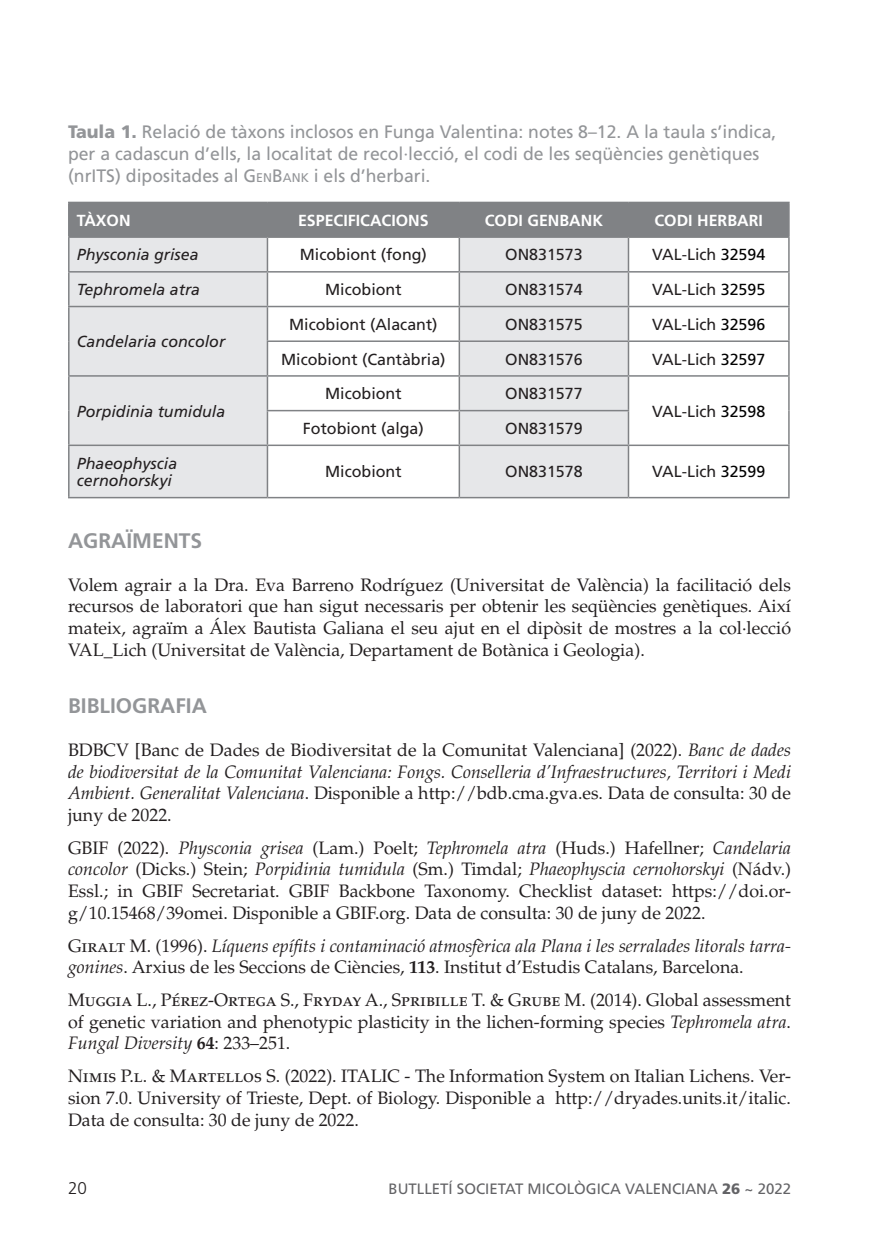
<style>
.page{position:relative;width:879px;height:1248px;background:#fff}
.page>*{position:absolute;margin:0;border:0;box-sizing:border-box;transform-origin:0 0}
.t1{font:700 21px "Frutiger LT Std";color:#939598}
.Texto_Base{font:18px/21.6px "Palatino LT Std";color:#231f20;text-align:justify}
.Texto_Base-2{font:italic 18px/21.6px "Palatino LT Std";color:#231f20;text-align:justify}
.t2{font:18px/22px "Frutiger LT Std";color:#939598}
.t3{font:300 17px "Frutiger LT Std";color:#231f20}
.t4{font:16px "Frutiger LT Std";color:#231f20}
.t5{font:italic 16px/17.6px "Frutiger LT Std";color:#231f20}
.t6{font:700 16px "Frutiger LT Std";color:#fff}
.t7{font:15px "Frutiger LT Std";color:#636366}
.s1{font-weight:900}
.s2{font-style:inherit}
.s3{font-size:12.6px}
.s4{color:#000}
.s5{font-style:normal}
.s6{font-style:italic}
.s7{font-weight:700}
</style>
<div class="page">
<div style="left:70px;top:203px;width:718px;height:33px;background:#808285"></div>
<svg style="left:70px;top:238px;width:558px;height:259px;fill:#e6e7e9"></svg>
<hr style="left:68px;top:202px;width:199px;height:1px;background:#808285">
<hr style="left:68px;top:203px;width:2px;height:33px;background:#808285">
<hr style="left:267px;top:202px;width:192px;height:1px;background:#808285">
<hr style="left:267px;top:203px;width:1px;height:33px;background:#808285">
<hr style="left:459px;top:202px;width:169px;height:1px;background:#808285">
<hr style="left:458px;top:203px;width:2px;height:33px;background:#808285">
<hr style="left:628px;top:202px;width:161px;height:1px;background:#808285">
<hr style="left:628px;top:203px;width:1px;height:33px;background:#808285">
<hr style="left:788px;top:203px;width:1px;height:33px;background:#808285">
<hr style="left:68px;top:236px;width:199px;height:2px;background:#808285">
<hr style="left:68px;top:238px;width:2px;height:33px;background:#808285">
<hr style="left:267px;top:236px;width:192px;height:2px;background:#808285">
<hr style="left:267px;top:238px;width:1px;height:33px;background:#808285">
<hr style="left:459px;top:236px;width:169px;height:2px;background:#808285">
<hr style="left:458px;top:238px;width:2px;height:33px;background:#808285">
<hr style="left:628px;top:236px;width:161px;height:2px;background:#808285">
<hr style="left:628px;top:238px;width:1px;height:33px;background:#808285">
<hr style="left:788px;top:238px;width:1px;height:33px;background:#808285">
<hr style="left:68px;top:271px;width:199px;height:1px;background:#808285">
<hr style="left:68px;top:272px;width:2px;height:34px;background:#808285">
<hr style="left:267px;top:271px;width:192px;height:1px;background:#808285">
<hr style="left:267px;top:272px;width:1px;height:34px;background:#808285">
<hr style="left:459px;top:271px;width:169px;height:1px;background:#808285">
<hr style="left:458px;top:272px;width:2px;height:34px;background:#808285">
<hr style="left:628px;top:271px;width:161px;height:1px;background:#808285">
<hr style="left:628px;top:272px;width:1px;height:34px;background:#808285">
<hr style="left:788px;top:272px;width:1px;height:34px;background:#808285">
<hr style="left:68px;top:306px;width:199px;height:1px;background:#808285">
<hr style="left:68px;top:307px;width:2px;height:34px;background:#808285">
<hr style="left:68px;top:341px;width:2px;height:34px;background:#808285">
<hr style="left:267px;top:306px;width:192px;height:1px;background:#808285">
<hr style="left:267px;top:307px;width:1px;height:33px;background:#808285">
<hr style="left:459px;top:306px;width:169px;height:1px;background:#808285">
<hr style="left:458px;top:307px;width:2px;height:33px;background:#808285">
<hr style="left:628px;top:306px;width:161px;height:1px;background:#808285">
<hr style="left:628px;top:307px;width:1px;height:33px;background:#808285">
<hr style="left:788px;top:307px;width:1px;height:33px;background:#808285">
<hr style="left:267px;top:340px;width:192px;height:2px;background:#808285">
<hr style="left:267px;top:342px;width:1px;height:33px;background:#808285">
<hr style="left:459px;top:340px;width:169px;height:2px;background:#808285">
<hr style="left:458px;top:342px;width:2px;height:33px;background:#808285">
<hr style="left:628px;top:340px;width:161px;height:2px;background:#808285">
<hr style="left:628px;top:342px;width:1px;height:33px;background:#808285">
<hr style="left:788px;top:342px;width:1px;height:33px;background:#808285">
<hr style="left:68px;top:375px;width:199px;height:1px;background:#808285">
<hr style="left:68px;top:376px;width:2px;height:34px;background:#808285">
<hr style="left:68px;top:410px;width:2px;height:34px;background:#808285">
<hr style="left:267px;top:375px;width:192px;height:1px;background:#808285">
<hr style="left:267px;top:376px;width:1px;height:34px;background:#808285">
<hr style="left:459px;top:375px;width:169px;height:1px;background:#808285">
<hr style="left:458px;top:376px;width:2px;height:34px;background:#808285">
<hr style="left:628px;top:375px;width:161px;height:1px;background:#808285">
<hr style="left:628px;top:376px;width:1px;height:34px;background:#808285">
<hr style="left:788px;top:376px;width:1px;height:34px;background:#808285">
<hr style="left:788px;top:410px;width:1px;height:34px;background:#808285">
<hr style="left:267px;top:410px;width:192px;height:1px;background:#808285">
<hr style="left:267px;top:411px;width:1px;height:33px;background:#808285">
<hr style="left:459px;top:410px;width:170px;height:1px;background:#808285">
<hr style="left:458px;top:411px;width:2px;height:33px;background:#808285">
<hr style="left:628px;top:411px;width:1px;height:33px;background:#808285">
<hr style="left:68px;top:444px;width:199px;height:2px;background:#808285">
<hr style="left:68px;top:446px;width:2px;height:51px;background:#808285">
<hr style="left:267px;top:444px;width:192px;height:2px;background:#808285">
<hr style="left:267px;top:446px;width:1px;height:51px;background:#808285">
<hr style="left:459px;top:444px;width:169px;height:2px;background:#808285">
<hr style="left:458px;top:446px;width:2px;height:51px;background:#808285">
<hr style="left:628px;top:444px;width:161px;height:2px;background:#808285">
<hr style="left:628px;top:446px;width:1px;height:51px;background:#808285">
<hr style="left:788px;top:446px;width:1px;height:51px;background:#808285">
<hr style="left:68px;top:497px;width:199px;height:1px;background:#808285">
<hr style="left:267px;top:497px;width:192px;height:1px;background:#808285">
<hr style="left:459px;top:497px;width:169px;height:1px;background:#808285">
<hr style="left:628px;top:497px;width:161px;height:1px;background:#808285">
<p class="t2" style="left:68px;top:121px;width:710px"><span class="s1">Taula 1.</span> Relació de tàxons inclosos en Funga Valentina: notes 8–12. A la taula s’indica, per a cadascun d’ells, la localitat de recol·lecció, el codi de les seqüències genètiques (nrITS) dipositades al <span class="s2">G</span><span class="s3">EN</span><span class="s2">B</span><span class="s3">ANK</span> i els d’herbari.</p>
<p class="t6" style="left:77px;top:211px;width:55px">TÀXON</p>
<p class="t6" style="left:298px;top:211px;width:132px">ESPECIFICACIONS</p>
<p class="t6" style="left:485px;top:211px;width:120px">CODI GENBANK</p>
<p class="t6" style="left:654px;top:211px;width:110px">CODI HERBARI</p>
<p class="t5" style="left:77px;top:246px;width:123px">Physconia grisea</p>
<p class="t4" style="left:300px;top:245px;width:129px">Micobiont (fong)</p>
<p class="t4" style="left:505px;top:245px;width:79px">ON831573</p>
<p class="t4" style="left:652px;top:245px;width:115px">VAL-Lich <span class="s4">32594</span></p>
<p class="t5" style="left:77px;top:281px;width:125px">Tephromela atra</p>
<p class="t4" style="left:325px;top:280px;width:78px">Micobiont</p>
<p class="t4" style="left:505px;top:280px;width:79px">ON831574</p>
<p class="t4" style="left:652px;top:280px;width:115px">VAL-Lich <span class="s4">32595</span></p>
<p class="t5" style="left:77px;top:333px;width:150px">Candelaria concolor</p>
<p class="t4" style="left:289px;top:315px;width:150px">Micobiont (Alacant)</p>
<p class="t4" style="left:505px;top:315px;width:79px">ON831575</p>
<p class="t4" style="left:652px;top:315px;width:115px">VAL-Lich <span class="s4">32596</span></p>
<p class="t4" style="left:281px;top:349px;width:166px">Micobiont (Cantàbria)</p>
<p class="t4" style="left:505px;top:349px;width:79px">ON831576</p>
<p class="t4" style="left:652px;top:349px;width:115px">VAL-Lich <span class="s4">32597</span></p>
<p class="t5" style="left:77px;top:402px;width:150px">Porpidinia tumidula</p>
<p class="t4" style="left:325px;top:384px;width:78px">Micobiont</p>
<p class="t4" style="left:505px;top:384px;width:79px">ON831577</p>
<p class="t4" style="left:303px;top:419px;width:122px">Fotobiont (alga)</p>
<p class="t4" style="left:505px;top:419px;width:79px">ON831579</p>
<p class="t4" style="left:652px;top:401px;width:115px">VAL-Lich <span class="s4">32598</span></p>
<p class="t5" style="left:77px;top:454px;width:102px">Phaeophyscia cernohorskyi</p>
<p class="t4" style="left:325px;top:462px;width:78px">Micobiont</p>
<p class="t4" style="left:505px;top:462px;width:79px">ON831578</p>
<p class="t4" style="left:652px;top:462px;width:115px">VAL-Lich <span class="s4">32599</span></p>
<p class="t1" style="left:68px;top:528px;width:136px">AGRAÏMENTS</p>
<p class="Texto_Base" style="left:68px;top:574px;width:724px">Volem agrair a la Dra. Eva Barreno Rodríguez (Universitat de València) la facilitació dels recursos de laboratori que han sigut necessaris per obtenir les seqüències genètiques. Així mateix, agraïm a Álex Bautista Galiana el seu ajut en el dipòsit de mostres a la col·lecció VAL_Lich (Universitat de València, Departament de Botànica i Geologia).</p>
<p class="t1" style="left:68px;top:693px;width:140px">BIBLIOGRAFIA</p>
<p class="Texto_Base-2" style="left:68px;top:739px;width:724px"><span class="s5">BDBCV [Banc de Dades de Biodiversitat de la Comunitat Valenciana] (2022).</span> Banc de dades de biodiversitat de la Comunitat Valenciana: Fongs. Conselleria d’Infraestructures, Territori i Medi Ambient. Generalitat Valenciana<span class="s5">. Disponible a http://bdb.cma.gva.es. Data de consulta: 30 de juny de 2022.</span></p>
<p class="Texto_Base" style="left:68px;top:837px;width:724px">GBIF (2022). <span class="s6">Physconia grisea</span> (Lam.) Poelt; <span class="s6">Tephromela atra</span> (Huds.) Hafellner; <span class="s6">Candelaria concolor</span> (Dicks.) Stein; <span class="s6">Porpidinia tumidula</span> (Sm.) Timdal; <span class="s6">Phaeophyscia cernohorskyi</span> (Nádv.)<br>Essl.; in GBIF Secretariat. GBIF Backbone Taxonomy. Checklist dataset: https://doi.or&shy;g/10.15468/39omei. Disponible a GBIF.org. Data de consulta: 30 de juny de 2022.</p>
<p class="Texto_Base" style="left:68px;top:934px;width:724px">Giralt M. (1996). <span class="s6">Líquens epífits i contaminació atmosfèrica ala Plana i les serralades litorals tarra&shy;gonines</span>. Arxius de les Seccions de Ciències, <span class="s7">113</span>. Institut d’Estudis Catalans, Barcelona.</p>
<p class="Texto_Base" style="left:68px;top:989px;width:724px">Muggia L., Pérez-Ortega S., Fryday A., Spribille T. &amp; Grube M. (2014). Global assessment of genetic variation and phenotypic plasticity in the lichen-forming species <span class="s6">Tephromela atra</span>.<br><span class="s6">Fungal Diversity</span> <span class="s7">64</span>: 233–251.</p>
<p class="Texto_Base" style="left:68px;top:1065px;width:724px">Nimis P.l. &amp; Martellos S. (2022). ITALIC - The Information System on Italian Lichens. Ver&shy;sion 7.0. University of Trieste, Dept. of Biology. Disponible a http://dryades.units.it/italic.<br>Data de consulta: 30 de juny de 2022.</p>
<p class="t3" style="left:68px;top:1177px;width:20px">20</p>
<p class="t7" style="left:388px;top:1179px;width:404px">BUTLLETÍ SOCIETAT MICOLÒGICA VALENCIANA <span class="s1">26</span> ~ 2022</p>
</div>
